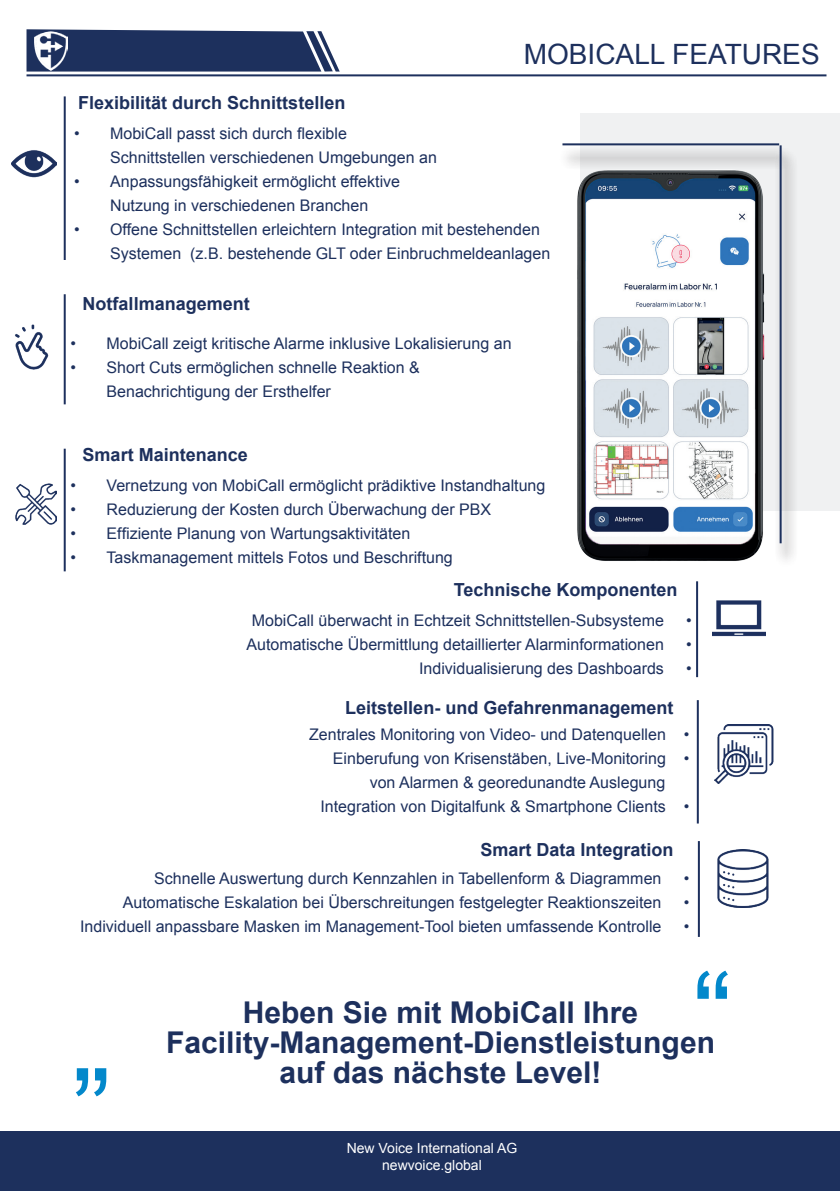
<style>
.page{position:relative;width:840px;height:1191px;background:#fff}
.page>*{position:absolute;margin:0;border:0;box-sizing:border-box;transform-origin:0 0}
.t1{font:120px "Arial";color:#0388cb}
.t2{font:700 30px/30px "Arial";color:#1d305d;text-align:center}
.t3{font:28px "Arial";color:#1d305d}
.t4{font:700 18px "Arial";color:#1d305d}
.t5{font:16px/24px "Arial";color:#1d305d}
.t6{font:14px/16.8px "Arial";color:#fff;text-align:center}
</style>
<div class="page">
<div style="left:580px;top:113px;width:259px;height:398px;background:#f0f1f2"></div>
<div style="left:0;top:1131px;width:839px;height:60px;background:#1d305d"></div>
<hr style="left:26px;top:74px;width:800px;height:2px;background:#1d305d">
<svg style="left:26px;top:29px;width:313px;height:43px;background:#34456d"></svg>
<img style="left:34px;top:32px;width:33px;height:38px">
<img style="left:714px;top:724px;width:59px;height:59px">
<img style="left:11px;top:150px;width:46px;height:28px">
<img style="left:712px;top:600px;width:53px;height:37px">
<hr style="left:64px;top:96px;width:2px;height:164px;background:#1d305d">
<hr style="left:64px;top:294px;width:2px;height:110px;background:#1d305d">
<hr style="left:695px;top:581px;width:2px;height:96px;background:#1d305d">
<hr style="left:696px;top:700px;width:2px;height:123px;background:#1d305d">
<img style="left:15px;top:324px;width:34px;height:46px">
<img style="left:577px;top:170px;width:188px;height:391px">
<div style="left:558px;top:146px;width:235px;height:24px;background:#231f20;opacity:.81"></div>
<hr style="left:562px;top:143px;width:216px;height:2px;background:#1d305d">
<div style="left:773px;top:150px;width:24px;height:417px;background:#231f20;opacity:.81"></div>
<hr style="left:779px;top:145px;width:2px;height:398px;background:#1d305d">
<hr style="left:64px;top:449px;width:2px;height:122px;background:#1d305d">
<img style="left:16px;top:484px;width:41px;height:40px">
<img style="left:717px;top:850px;width:52px;height:57px">
<hr style="left:697px;top:841px;width:2px;height:96px;background:#1d305d">
<h3 class="t3" style="left:523px;top:36px;width:297px">MOBICALL FEATURES</h3>
<p class="t4" style="left:78px;top:91px;width:269px">Flexibilität durch Schnittstellen</p>
<p class="t5" style="left:110px;top:121px;width:328px;text-indent:-36px">• MobiCall passt sich durch flexible<br>Schnittstellen verschiedenen Umgebungen an</p>
<p class="t5" style="left:74px;top:169px;width:327px;text-align:center">• Anpassungsfähigkeit ermöglicht effektive<br>Nutzung in verschiedenen Branchen</p>
<p class="t5" style="left:110px;top:217px;width:441px;text-indent:-36px">• Offene Schnittstellen erleichtern Integration mit bestehenden<br>Systemen (z.B. bestehende GLT oder Einbruchmeldeanlagen</p>
<p class="t4" style="left:83px;top:291px;width:169px">Notfallmanagement</p>
<p class="t5" style="left:70px;top:331px;width:442px">• MobiCall zeigt kritische Alarme inklusive Lokalisierung an</p>
<p class="t5" style="left:106px;top:355px;width:315px;text-indent:-36px">• Short Cuts ermöglichen schnelle Reaktion &amp;<br>Benachrichtigung der Ersthelfer</p>
<p class="t4" style="left:83px;top:443px;width:167px">Smart Maintenance</p>
<p class="t5" style="left:70px;top:473px;width:476px">• Vernetzung von MobiCall ermöglicht prädiktive Instandhaltung</p>
<p class="t5" style="left:70px;top:497px;width:422px">• Reduzierung der Kosten durch Überwachung der PBX</p>
<p class="t5" style="left:70px;top:521px;width:341px">• Effiziente Planung von Wartungsaktivitäten</p>
<p class="t5" style="left:70px;top:545px;width:383px">• Taskmanagement mittels Fotos und Beschriftung</p>
<p class="t4" style="left:453px;top:577px;width:225px">Technische Komponenten</p>
<p class="t5" style="left:251px;top:609px;width:413px">MobiCall überwacht in Echtzeit Schnittstellen-Subsysteme</p>
<p class="t5" style="left:685px;top:609px;width:7px">•</p>
<p class="t5" style="left:246px;top:633px;width:419px">Automatische Übermittlung detaillierter Alarminformationen</p>
<p class="t5" style="left:685px;top:633px;width:7px">•</p>
<p class="t5" style="left:419px;top:657px;width:246px">Individualisierung des Dashboards</p>
<p class="t5" style="left:685px;top:657px;width:7px">•</p>
<p class="t4" style="left:345px;top:696px;width:330px">Leitstellen- und Gefahrenmanagement</p>
<p class="t5" style="left:309px;top:722px;width:381px">Zentrales Monitoring von Video- und Datenquellen •</p>
<p class="t5" style="left:333px;top:746px;width:357px">Einberufung von Krisenstäben, Live-Monitoring •</p>
<p class="t5" style="left:369px;top:770px;width:297px">von Alarmen &amp; georedunandte Auslegung</p>
<p class="t5" style="left:320px;top:794px;width:370px">Integration von Digitalfunk &amp; Smartphone Clients •</p>
<p class="t4" style="left:480px;top:838px;width:195px">Smart Data Integration</p>
<p class="t5" style="left:154px;top:866px;width:508px">Schnelle Auswertung durch Kennzahlen in Tabellenform &amp; Diagrammen</p>
<p class="t5" style="left:683px;top:866px;width:7px">•</p>
<p class="t5" style="left:123px;top:890px;width:540px">Automatische Eskalation bei Überschreitungen festgelegter Reaktionszeiten</p>
<p class="t5" style="left:683px;top:890px;width:7px">•</p>
<p class="t5" style="left:80px;top:914px;width:582px">Individuell anpassbare Masken im Management-Tool bieten umfassende Kontrolle</p>
<p class="t5" style="left:683px;top:914px;width:7px">•</p>
<h1 class="t1" style="left:692px;top:937px;width:41px">“</h1>
<h1 class="t1" style="left:72px;top:1034px;width:41px">”</h1>
<h2 class="t2" style="left:166px;top:998px;width:550px">Heben Sie mit MobiCall Ihre<br>Facility-Management-Dienstleistungen auf das nächste Level!</h2>
<p class="t6" style="left:346px;top:1139px;width:172px">New Voice International AG newvoice.global</p>
</div>
